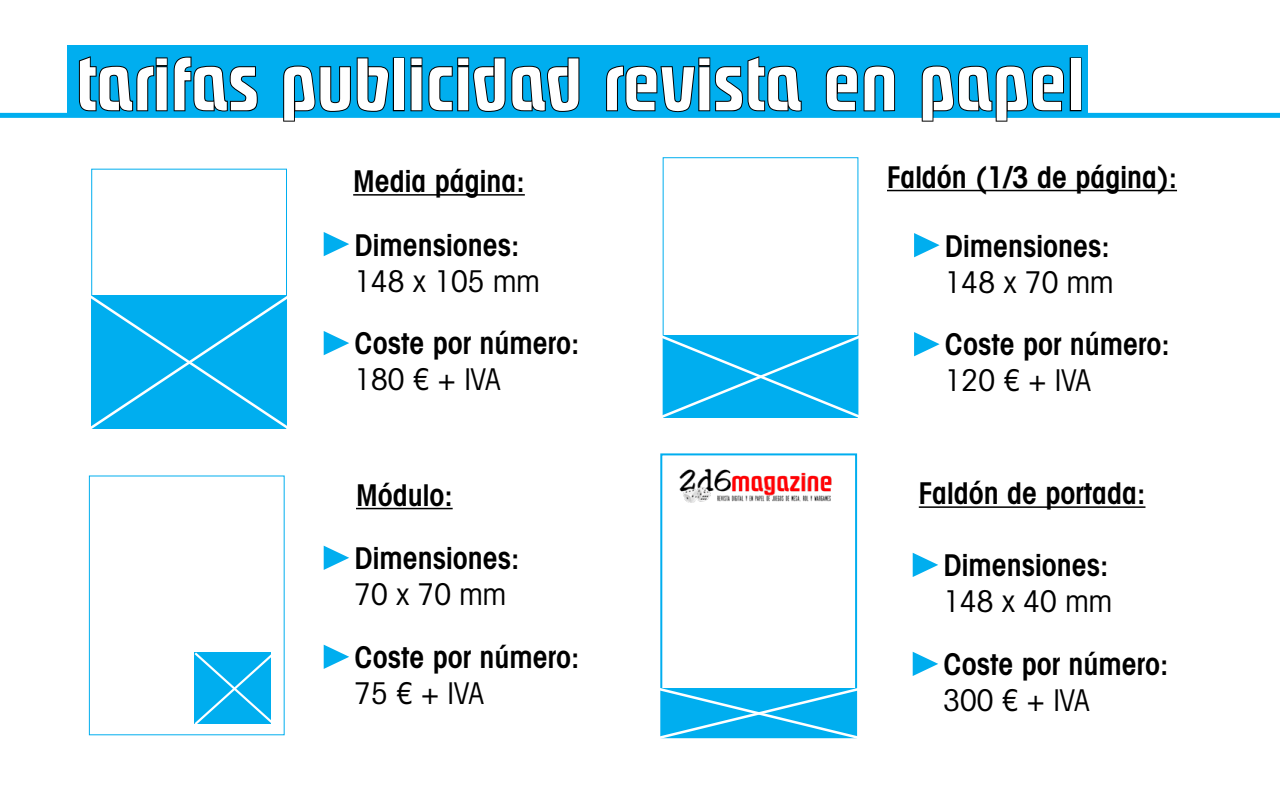
<style>
.page{position:relative;width:1280px;height:800px;background:#fff}
.page>*{position:absolute;margin:0;border:0;box-sizing:border-box;transform-origin:0 0}
.t1{font:500 72px "Phrastic";color:#fff}
.t2{font:600 condensed 30px/63.7px "Avant Garde";color:#000}
.t3{font:condensed 30px "Avant Garde";color:#000}
</style>
<div class="page">
<div style="left:0;top:113px;width:1280px;height:5px;background:#00aeef"></div>
<div style="left:68px;top:45px;width:1020px;height:71px;background:#00aeef"></div>
<svg style="left:78px;top:56px;width:180px;height:56px"></svg>
<svg style="left:282px;top:57px;width:108px;height:65px"></svg>
<div style="left:393px;top:57px;width:12px;height:54px;border:2px solid #000"></div>
<svg style="left:410px;top:57px;width:170px;height:55px"></svg>
<svg style="left:606px;top:56px;width:196px;height:57px"></svg>
<svg style="left:825px;top:65px;width:71px;height:47px"></svg>
<svg style="left:921px;top:65px;width:144px;height:57px"></svg>
<div style="left:1070px;top:57px;width:12px;height:54px;border:2px solid #000"></div>
<hr style="left:887px;top:190px;width:290px;height:1px;background:#000">
<svg style="left:914px;top:233px;width:26px;height:24px"></svg>
<svg style="left:914px;top:332px;width:26px;height:24px"></svg>
<hr style="left:353px;top:194px;width:172px;height:2px;background:#000">
<svg style="left:324px;top:232px;width:25px;height:24px"></svg>
<svg style="left:324px;top:331px;width:25px;height:24px"></svg>
<hr style="left:356px;top:508px;width:97px;height:1px;background:#000">
<svg style="left:324px;top:546px;width:25px;height:24px"></svg>
<svg style="left:324px;top:645px;width:25px;height:24px"></svg>
<hr style="left:919px;top:506px;width:226px;height:2px;background:#000">
<svg style="left:913px;top:553px;width:25px;height:24px"></svg>
<svg style="left:913px;top:652px;width:25px;height:24px"></svg>
<div style="left:660px;top:453px;width:197px;height:285px;background:#fff;border:2px solid #00aeef"></div>
<svg style="left:660px;top:686px;width:198px;height:53px"></svg>
<img style="left:679px;top:468px;width:153px;height:35px">
<div style="left:91px;top:169px;width:196px;height:259px;background:#fff;border:1px solid #00aeef"></div>
<svg style="left:91px;top:292px;width:196px;height:137px"></svg>
<svg style="left:194px;top:652px;width:77px;height:72px"></svg>
<div style="left:663px;top:157px;width:195px;height:260px;background:#fff;border:1px solid #00aeef"></div>
<svg style="left:662px;top:333px;width:197px;height:85px"></svg>
<h1 class="t1" style="left:76px;top:46px;width:1010px">tarifas publicidad revista en papel</h1>
<p class="t2" style="left:353px;top:149px;width:173px">Media página:<br>Dimensiones:</p>
<p class="t3" style="left:355px;top:262px;width:187px">148 x 105 mm</p>
<p class="t2" style="left:355px;top:311px;width:227px">Coste por número:</p>
<p class="t3" style="left:355px;top:361px;width:147px">180 € + IVA</p>
<p class="t2" style="left:355px;top:463px;width:166px">Módulo:<br>Dimensiones:</p>
<p class="t3" style="left:355px;top:576px;width:153px">70 x 70 mm</p>
<p class="t2" style="left:355px;top:625px;width:227px">Coste por número:</p>
<p class="t3" style="left:355px;top:675px;width:131px">75 € + IVA</p>
<p class="t2" style="left:887px;top:145px;width:292px">Faldón (1/3 de página):</p>
<p class="t2" style="left:945px;top:214px;width:166px">Dimensiones:</p>
<p class="t3" style="left:945px;top:263px;width:170px">148 x 70 mm</p>
<p class="t2" style="left:945px;top:312px;width:227px">Coste por número:</p>
<p class="t3" style="left:945px;top:362px;width:147px">120 € + IVA</p>
<p class="t2" style="left:919px;top:461px;width:228px">Faldón de portada:</p>
<p class="t2" style="left:944px;top:533px;width:166px">Dimensiones:</p>
<p class="t3" style="left:944px;top:583px;width:170px">148 x 40 mm</p>
<p class="t2" style="left:944px;top:632px;width:227px">Coste por número:</p>
<p class="t3" style="left:944px;top:682px;width:147px">300 € + IVA</p>
</div>
